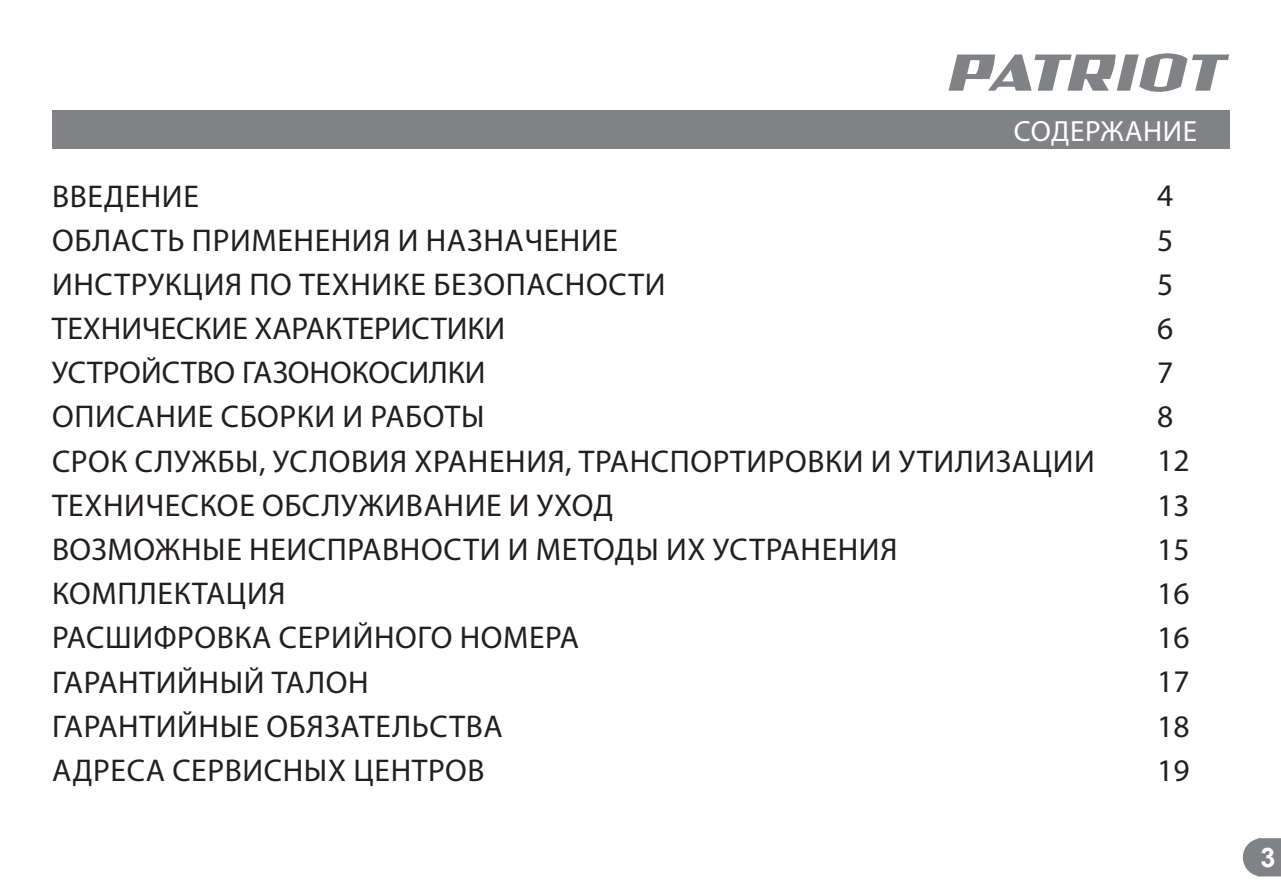
<style>
.page{position:relative;width:1281px;height:889px;background:#fff}
.page>*{position:absolute;margin:0;border:0;box-sizing:border-box;transform-origin:0 0}
.t1{font:31.5px/44.1px "Myriad Pro";letter-spacing:.02em;color:#231f20}
.t2{font:31.5px/44.1px "Myriad Pro";color:#231f20}
.t3{font:29.25px "Myriad Pro";letter-spacing:.02em;color:#fff}
.t4{font:700 27px "Arial";color:#fff}
</style>
<div class="page">
<svg style="left:1243px;top:838px;width:38px;height:38px"></svg>
<svg style="left:948px;top:53px;width:281px;height:39px"></svg>
<div style="left:52px;top:110px;width:1177px;height:39px;background:#808285"></div>
<p class="t3" style="left:1014px;top:113px;width:185px">СОДЕРЖАНИЕ</p>
<p class="t1" style="left:52px;top:173px;width:1045px">ВВЕДЕНИЕ<br>ОБЛАСТЬ ПРИМЕНЕНИЯ И НАЗНАЧЕНИЕ<br>ИНСТРУКЦИЯ ПО ТЕХНИКЕ БЕЗОПАСНОСТИ<br>ТЕХНИЧЕСКИЕ ХАРАКТЕРИСТИКИ<br>УСТРОЙСТВО ГАЗОНОКОСИЛКИ<br>ОПИСАНИЕ СБОРКИ И РАБОТЫ<br>СРОК СЛУЖБЫ, УСЛОВИЯ ХРАНЕНИЯ, ТРАНСПОРТИРОВКИ И УТИЛИЗАЦИИ<br>ТЕХНИЧЕСКОЕ ОБСЛУЖИВАНИЕ И УХОД<br>ВОЗМОЖНЫЕ НЕИСПРАВНОСТИ И МЕТОДЫ ИХ УСТРАНЕНИЯ<br>КОМПЛЕКТАЦИЯ<br>РАСШИФРОВКА СЕРИЙНОГО НОМЕРА<br>ГАРАНТИЙНЫЙ ТАЛОН<br>ГАРАНТИЙНЫЕ ОБЯЗАТЕЛЬСТВА<br>АДРЕСА СЕРВИСНЫХ ЦЕНТРОВ</p>
<p class="t2" style="left:1157px;top:173px;width:34px">4<br>5<br>5<br>6<br>7<br>8<br>12<br>13<br>15<br>16<br>16<br>17<br>18<br>19</p>
<p class="t4" style="left:1260px;top:839px;width:17px">3</p>
</div>
